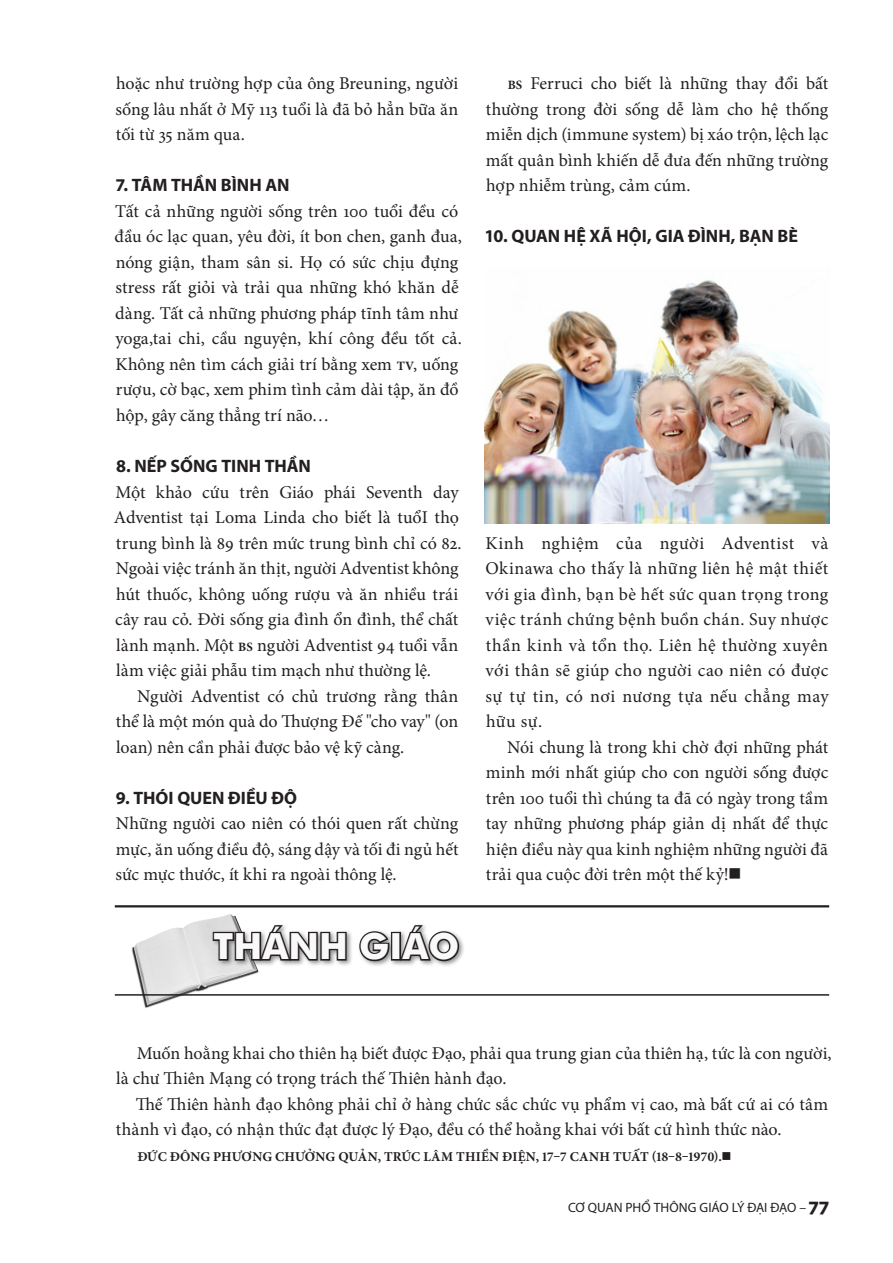
<style>
.page{position:relative;width:893px;height:1263px;background:#fff}
.page>*{position:absolute;margin:0;border:0;box-sizing:border-box;transform-origin:0 0}
.t1{font:700 36px "Futura";color:#f9f9f9}
.Body_txt_1st_para{font:18px/25.5px "Minion Pro";color:#231f20}
.Body_txt_indented{font:18px/25.5px "Minion Pro";color:#231f20;text-align:justify}
._1_Title_Heading{font:700 18px "Myriad Pro";color:#231f20}
.Small_caps_indented{font:700 13.5px "Minion Pro";letter-spacing:.01em;color:#231f20}
.t2{font:13.5px "Myriad Pro";color:#231f20}
.s1{font-weight:700;font-size:12.75px}
.s2{font-weight:700;font-size:21px}
</style>
<div class="page">
<img style="left:485px;top:280px;width:344px;height:243px">
<img style="left:119px;top:907px;width:141px;height:101px">
<hr style="left:115px;top:994px;width:714px;height:2px;background:#231f20">
<div style="left:211px;top:923px;width:254px;height:44px;background:#231f20;opacity:.5"></div>
<svg style="left:211px;top:921px;width:137px;height:49px"></svg>
<svg style="left:358px;top:929px;width:33px;height:34px"></svg>
<div style="left:391px;top:932px;width:10px;height:28px;border:3px solid #231f20"></div>
<svg style="left:398px;top:923px;width:63px;height:40px"></svg>
<hr style="left:115px;top:905px;width:714px;height:2px;background:#231f20">
<p class="Body_txt_indented" style="left:116px;top:71px;width:344px">hoặc như trường hợp của ông Breuning, người sống lâu nhất ở Mỹ 113 tuổi là đã bỏ hẳn bữa ăn tối từ 35 năm qua.</p>
<p class="_1_Title_Heading" style="left:115px;top:174px;width:176px">7. TÂM THẦN BÌNH AN</p>
<p class="Body_txt_1st_para" style="left:115px;top:198px;width:349px">Tất cả những người sống trên 100 tuổi đều có đầu óc lạc quan, yêu đời, ít bon chen, ganh đua, nóng giận, tham sân si. Họ có sức chịu đựng stress rất giỏi và trải qua những khó khăn dễ dàng. Tất cả những phương pháp tĩnh tâm như yoga,tai chi, cầu nguyện, khí công đều tốt cả.<br>Không nên tìm cách giải trí bằng xem <span class="s1">TV</span>, uống rượu, cờ bạc, xem phim tình cảm dài tập, ăn đồ hộp, gây căng thẳng trí não…</p>
<p class="_1_Title_Heading" style="left:116px;top:454px;width:196px">8. NẾP SỐNG TINH THẦN</p>
<p class="Body_txt_1st_para" style="left:114px;top:479px;width:349px">Một khảo cứu trên Giáo phái Seventh day Adventist tại Loma Linda cho biết là tuổI thọ trung bình là 89 trên mức trung bình chỉ có 82.<br>Ngoài việc tránh ăn thịt, người Adventist không hút thuốc, không uống rượu và ăn nhiều trái cây rau cỏ. Đời sống gia đình ổn đình, thể chất lành mạnh. Một <span class="s1">BS</span> người Adventist 94 tuổi vẫn làm việc giải phẫu tim mạch như thường lệ.</p>
<p class="Body_txt_indented" style="left:116px;top:683px;width:344px;text-indent:21px">Người Adventist có chủ trương rằng thân thể là một món quà do Thượng Đế "cho vay" (on loan) nên cần phải được bảo vệ kỹ càng.</p>
<p class="_1_Title_Heading" style="left:116px;top:786px;width:183px">9. THÓI QUEN ĐIỀU ĐỘ</p>
<p class="Body_txt_1st_para" style="left:116px;top:811px;width:345px;text-align:justify">Những người cao niên có thói quen rất chừng mực, ăn uống điều độ, sáng dậy và tối đi ngủ hết sức mực thước, ít khi ra ngoài thông lệ.</p>
<p class="t1" style="left:214px;top:920px;width:247px">THÁNH GIÁO</p>
<p class="Body_txt_indented" style="left:486px;top:71px;width:344px;text-indent:22px"><span class="s1">BS</span> Ferruci cho biết là những thay đổi bất thường trong đời sống dễ làm cho hệ thống miễn dịch (immune system) bị xáo trộn, lệch lạc mất quân bình khiến dễ đưa đến những trường hợp nhiễm trùng, cảm cúm.</p>
<p class="_1_Title_Heading" style="left:484px;top:225px;width:315px">10. QUAN HỆ XÃ HỘI, GIA ĐÌNH, BẠN BÈ</p>
<p class="Body_txt_1st_para" style="left:485px;top:530px;width:345px;text-align:justify">Kinh nghiệm của người Adventist và Okinawa cho thấy là những liên hệ mật thiết với gia đình, bạn bè hết sức quan trọng trong việc tránh chứng bệnh buồn chán. Suy nhược thần kinh và tổn thọ. Liên hệ thường xuyên với thân sẽ giúp cho người cao niên có được sự tự tin, có nơi nương tựa nếu chẳng may hữu sự.</p>
<p class="Body_txt_indented" style="left:486px;top:734px;width:344px;text-indent:21px">Nói chung là trong khi chờ đợi những phát minh mới nhất giúp cho con người sống được trên 100 tuổi thì chúng ta đã có ngày trong tầm tay những phương pháp giản dị nhất để thực hiện điều này qua kinh nghiệm những người đã trải qua cuộc đời trên một thế kỷ!■</p>
<p class="Body_txt_indented" style="left:116px;top:1040px;width:717px;text-indent:20px">Muốn hoằng khai cho thiên hạ biết được Đạo, phải qua trung gian của thiên hạ, tức là con người, là chư Thiên Mạng có trọng trách thế Thiên hành đạo.</p>
<p class="Body_txt_indented" style="left:116px;top:1091px;width:714px;text-indent:20px">Thế Thiên hành đạo không phải chỉ ở hàng chức sắc chức vụ phẩm vị cao, mà bất cứ ai có tâm thành vì đạo, có nhận thức đạt được lý Đạo, đều có thể hoằng khai với bất cứ hình thức nào.</p>
<p class="Small_caps_indented" style="left:137px;top:1147px;width:596px">ĐỨC ĐÔNG PHƯƠNG CHƯỞNG QUẢN, TRÚC LÂM THIỀN ĐIỆN, 17–7 CANH TUẤT (18–8–1970).■</p>
<p class="t2" style="left:568px;top:1199px;width:262px">CƠ QUAN PHỔ THÔNG GIÁO LÝ ĐẠI ĐẠO – <span class="s2">77</span></p>
</div>
